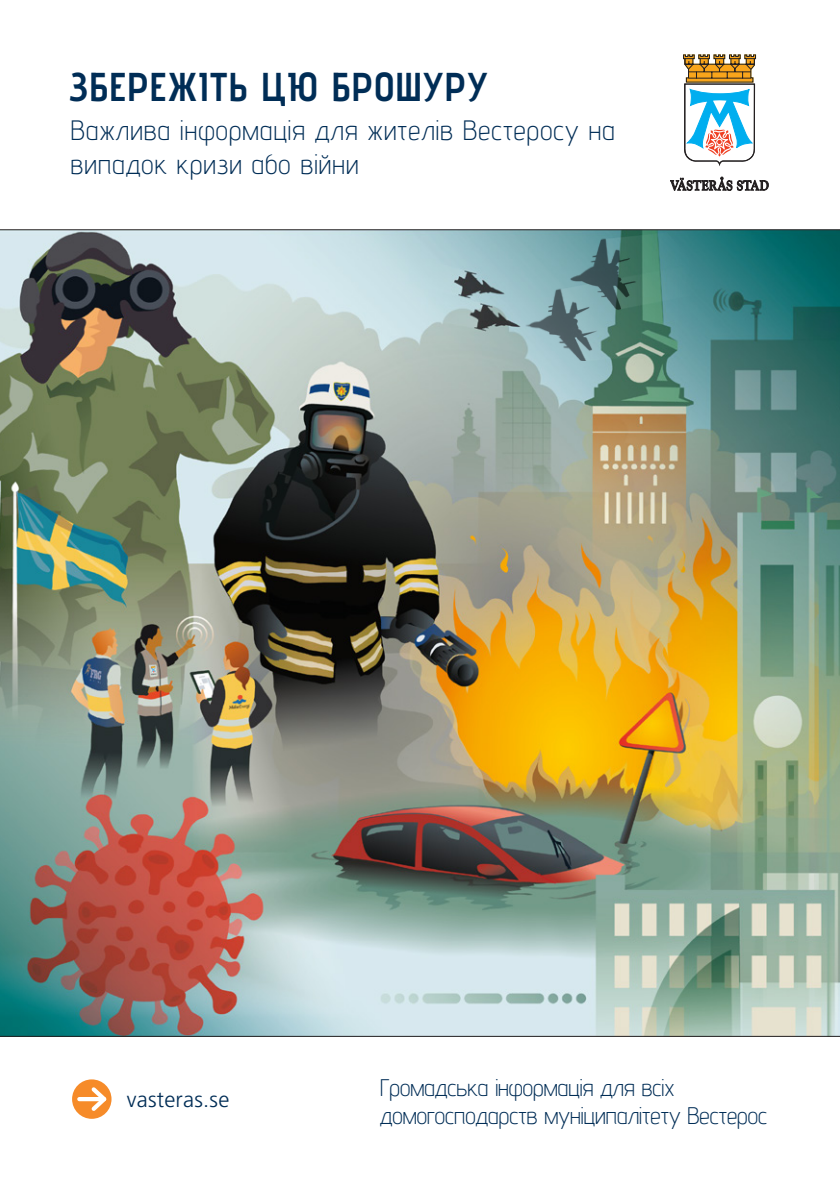
<style>
.page{position:relative;width:840px;height:1191px;background:#fff}
.page>*{position:absolute;margin:0;border:0;box-sizing:border-box;transform-origin:0 0}
.t1{font:40.2px "Advent Pro";letter-spacing:.04em;color:#002d56}
.t2{font:28px/33.6px "Advent Pro";letter-spacing:.04em;color:#002d56}
.t3{font:24px/28.8px "Advent Pro";color:#002d56}
.t4{font:300 22px "Frutiger LT Std";letter-spacing:.01em;color:#002d56}
</style>
<div class="page">
<img style="left:0;top:229px;width:839px;height:807px">
<svg style="left:670px;top:177px;width:98px;height:14px"></svg>
<svg style="left:683px;top:55px;width:72px;height:111px"></svg>
<div style="left:72px;top:1079px;width:39px;height:39px;background:#f68b29;border-radius:50%"></div>
<hr style="left:79px;top:1097px;width:25px;height:4px;background:#fff">
<svg style="left:88px;top:1083px;width:22px;height:31px"></svg>
<img style="left:525px;top:232px;width:178px;height:128px">
<p class="t1" style="left:69px;top:62px;width:419px">ЗБЕРЕЖІТЬ ЦЮ БРОШУРУ</p>
<p class="t2" style="left:71px;top:113px;width:545px">Важлива інформація для жителів Вестеросу на випадок кризи або війни</p>
<p class="t4" style="left:127px;top:1087px;width:104px">vasteras.se</p>
<p class="t3" style="left:380px;top:1072px;width:388px">Громадська інформація для всіх домогосподарств муніципалітету Вестерос</p>
</div>
